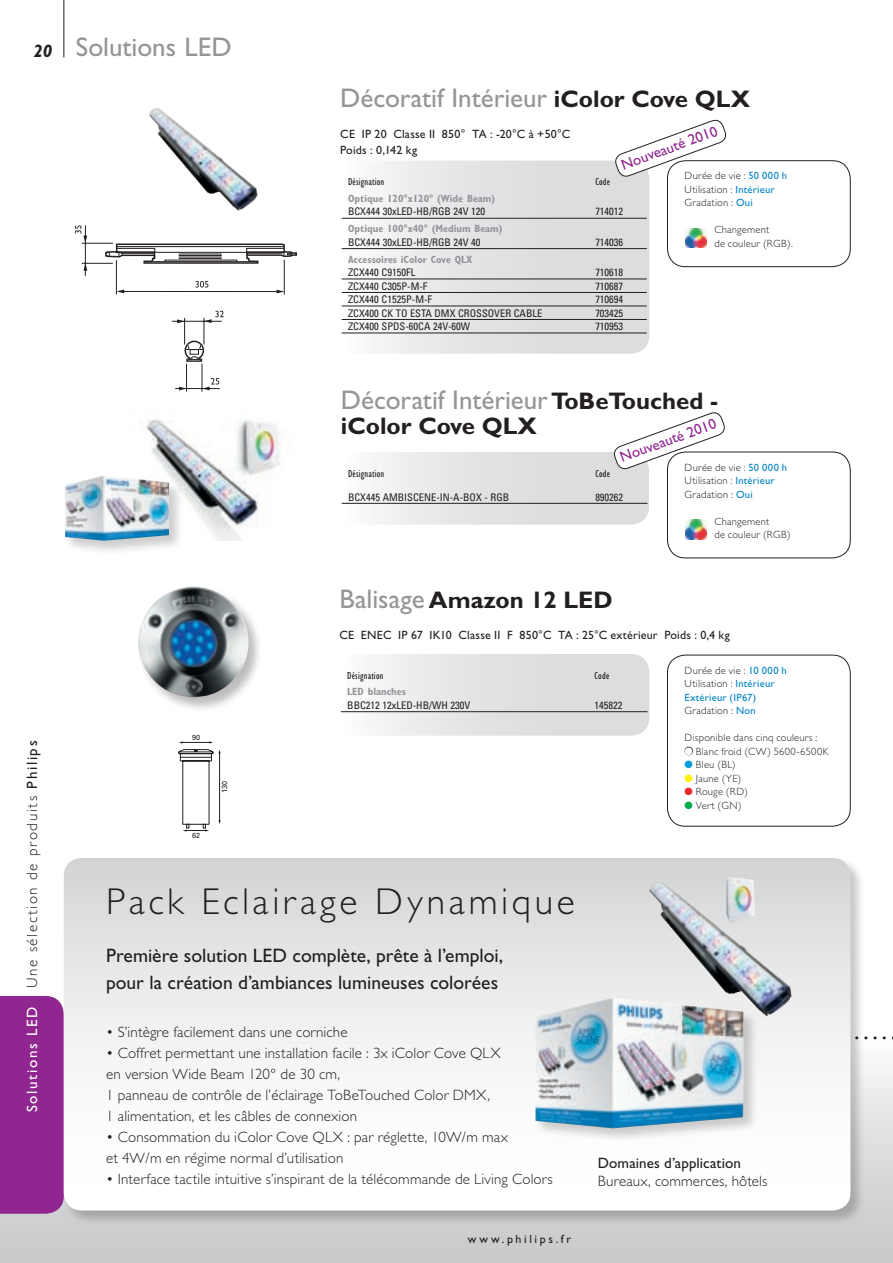
<style>
.page{position:relative;width:893px;height:1263px;background:#fff}
.page>*{position:absolute;margin:0;border:0;box-sizing:border-box;transform-origin:0 0}
.t1{font:300 37.5px "Gill Sans";letter-spacing:.095em;color:#231f20}
.t2{font:27px "Gill Sans";color:#939598}
.t3{font:700 24px "Gill Sans";color:#231f20}
.t4{font:19.5px/27px "Gill Sans";color:#231f20}
.t5{font:italic 700 18px "Gill Sans";color:#231f20}
.t6{font:300 15px/21px "Gill Sans";letter-spacing:.01em;color:#231f20}
.t7{font:300 15px "Gill Sans";letter-spacing:.11em;color:#231f20}
.t8{font:15px "Gill Sans";color:#90268f}
.t9{font:15px "Gill Sans";letter-spacing:.01em;color:#231f20}
.t10{font:12px/16.5px "Gill Sans";letter-spacing:.02em;color:#231f20}
.t11{font:12px "Gill Sans";letter-spacing:.215em;color:#231f20}
.t12{font:300 10.5px/13.5px "Gill Sans";letter-spacing:.025em;color:#231f20}
.t13{font:condensed 10.5px "Univers";color:#231f20}
.t14{font:700 condensed 10.5px "Gill Sans";color:#939598}
.t15{font:condensed 10.5px "Gill Sans";letter-spacing:.02em;color:#231f20}
.t16{font:7.35px "Univers";color:#231f20}
.s1{font-weight:400;color:#fff}
.s2{font-weight:400}
.s3{font-weight:700;font-size:24px;color:#231f20}
.s4{font-weight:400;color:#0082c5}
.s5{font-weight:400;font-size:27px;color:#939598}
.s6{color:#fff}
.s7{color:#009cdc}
.s8{color:#fff101}
.s9{color:#ec2a2d}
.s10{color:#00ac4c}
</style>
<div class="page">
<hr style="left:63px;top:0;width:1px;height:57px;background:#231f20">
<div style="left:0;top:1037px;width:893px;height:226px;background:#cbccce"></div>
<svg style="left:0;top:996px;width:893px;height:218px;background:#a658a6"></svg>
<img style="left:149px;top:108px;width:17px;height:36px">
<svg style="left:341px;top:161px;width:308px;height:193px"></svg>
<hr style="left:342px;top:218px;width:305px;height:1px;background:#231f20">
<hr style="left:342px;top:248px;width:305px;height:1px;background:#231f20">
<hr style="left:342px;top:279px;width:305px;height:1px;background:#231f20">
<hr style="left:342px;top:292px;width:305px;height:1px;background:#231f20">
<hr style="left:342px;top:306px;width:305px;height:1px;background:#231f20">
<hr style="left:342px;top:319px;width:305px;height:1px;background:#231f20">
<hr style="left:342px;top:333px;width:305px;height:1px;background:#231f20">
<div style="left:667px;top:161px;width:183px;height:106px;border:1px solid #231f20;border-radius:18px"></div>
<img style="left:685px;top:228px;width:22px;height:20px">
<img style="left:146px;top:419px;width:134px;height:122px">
<div style="left:136px;top:585px;width:223px;height:134px;background:#231f20;opacity:.3"></div>
<img style="left:138px;top:587px;width:111px;height:110px">
<svg style="left:339px;top:654px;width:310px;height:82px"></svg>
<hr style="left:341px;top:711px;width:306px;height:1px;background:#231f20">
<svg style="left:179px;top:741px;width:34px;height:2px"></svg>
<svg style="left:178px;top:749px;width:43px;height:82px"></svg>
<div style="left:667px;top:452px;width:183px;height:106px;border:1px solid #231f20;border-radius:18px"></div>
<div style="left:667px;top:655px;width:183px;height:171px;border:1px solid #231f20;border-radius:18px"></div>
<div style="left:685px;top:747px;width:8px;height:8px;border:1px solid #231f20;border-radius:50%"></div>
<div style="left:62px;top:856px;width:810px;height:376px;background:#231f20;opacity:.25"></div>
<svg style="left:64px;top:858px;width:786px;height:352px;background:#e9eaeb"></svg>
<div style="left:533px;top:996px;width:335px;height:265px;background:#231f20;opacity:.22"></div>
<img style="left:535px;top:998px;width:77px;height:130px">
<img style="left:649px;top:881px;width:22px;height:47px">
<svg style="left:104px;top:243px;width:194px;height:21px"></svg>
<hr style="left:123px;top:291px;width:156px;height:1px;background:#231f20">
<hr style="left:116px;top:260px;width:1px;height:34px;background:#231f20">
<hr style="left:284px;top:260px;width:1px;height:35px;background:#231f20">
<svg style="left:117px;top:289px;width:7px;height:4px"></svg>
<svg style="left:277px;top:290px;width:7px;height:3px"></svg>
<svg style="left:196px;top:281px;width:12px;height:7px"></svg>
<hr style="left:85px;top:225px;width:1px;height:51px;background:#231f20">
<hr style="left:82px;top:263px;width:31px;height:1px;background:#231f20">
<hr style="left:82px;top:243px;width:31px;height:1px;background:#231f20">
<svg style="left:84px;top:263px;width:3px;height:8px"></svg>
<svg style="left:75px;top:225px;width:12px;height:18px"></svg>
<hr style="left:175px;top:388px;width:45px;height:1px;background:#231f20">
<hr style="left:172px;top:321px;width:50px;height:1px;background:#231f20">
<svg style="left:177px;top:311px;width:47px;height:81px"></svg>
<svg style="left:341px;top:412px;width:386px;height:113px"></svg>
<svg style="left:613px;top:119px;width:115px;height:59px"></svg>
<img style="left:685px;top:519px;width:22px;height:20px">
<div style="left:63px;top:474px;width:145px;height:108px;background:#231f20;opacity:.22"></div>
<img style="left:65px;top:475px;width:39px;height:65px">
<img style="left:727px;top:877px;width:28px;height:45px">
<p class="t5" style="left:34px;top:40px;width:20px">20</p>
<p class="t7" style="left:24px;top:1112px;width:373px;rotate:-90deg"><span class="s1">Solutions LED</span> Une sélection de produits <span class="s2">Philips</span></p>
<h2 class="t2" style="left:76px;top:32px;width:157px">Solutions LED</h2>
<p class="t16" style="left:192px;top:733px;width:10px">90</p>
<p class="t16" style="left:192px;top:831px;width:10px">62</p>
<p class="t16" style="left:220px;top:793px;width:14px;rotate:-90deg">130</p>
<h2 class="t2" style="left:340px;top:82px;width:411px">Décoratif Intérieur <span class="s3">iColor Cove QLX</span></h2>
<p class="t8" style="left:619px;top:157px;width:103px;rotate:-20deg">Nouveauté 2010</p>
<p class="t10" style="left:340px;top:126px;width:232px">CE IP 20 Classe II 850° TA : -20°C à +50°C<br>Poids : 0,142 kg</p>
<p class="t15" style="left:348px;top:176px;width:38px">Désignation</p>
<p class="t15" style="left:595px;top:176px;width:16px">Code</p>
<p class="t14" style="left:348px;top:192px;width:149px">Optique 120°x120° (Wide Beam)</p>
<p class="t13" style="left:348px;top:205px;width:139px">BCX444 30xLED-HB/RGB 24V 120</p>
<p class="t13" style="left:595px;top:205px;width:29px">714012</p>
<p class="t14" style="left:348px;top:222px;width:156px">Optique 100°x40° (Medium Beam)</p>
<p class="t13" style="left:348px;top:235px;width:134px">BCX444 30xLED-HB/RGB 24V 40</p>
<p class="t13" style="left:595px;top:235px;width:29px">714036</p>
<p class="t14" style="left:348px;top:253px;width:126px">Accessoires iColor Cove QLX</p>
<p class="t13" style="left:348px;top:266px;width:69px">ZCX440 C9150FL</p>
<p class="t13" style="left:595px;top:266px;width:29px">710618</p>
<p class="t13" style="left:348px;top:279px;width:81px">ZCX440 C305P-M-F</p>
<p class="t13" style="left:595px;top:279px;width:29px">710687</p>
<p class="t13" style="left:348px;top:293px;width:86px">ZCX440 C1525P-M-F</p>
<p class="t13" style="left:595px;top:293px;width:29px">710694</p>
<p class="t13" style="left:348px;top:306px;width:196px">ZCX400 CK TO ESTA DMX CROSSOVER CABLE</p>
<p class="t13" style="left:595px;top:306px;width:29px">703425</p>
<p class="t13" style="left:348px;top:320px;width:124px">ZCX400 SPDS-60CA 24V-60W</p>
<p class="t13" style="left:595px;top:320px;width:29px">710953</p>
<p class="t12" style="left:685px;top:169px;width:104px">Durée de vie : <span class="s4">50 000 h<br></span>Utilisation : <span class="s4">Intérieur<br></span>Gradation : <span class="s4">Oui</span></p>
<p class="t12" style="left:714px;top:223px;width:80px">Changement<br>de couleur (RGB).</p>
<h2 class="t2" style="left:341px;top:384px;width:379px">Décoratif Intérieur <span class="s3">ToBeTouched -</span></h2>
<h3 class="t3" style="left:341px;top:412px;width:198px">iColor Cove QLX</h3>
<p class="t8" style="left:618px;top:449px;width:103px;rotate:-20deg">Nouveauté 2010</p>
<p class="t12" style="left:685px;top:460px;width:104px">Durée de vie : <span class="s4">50 000 h<br></span>Utilisation : <span class="s4">Intérieur<br></span>Gradation : <span class="s4">Oui</span></p>
<p class="t12" style="left:714px;top:514px;width:78px">Changement<br>de couleur (RGB)</p>
<p class="t15" style="left:348px;top:467px;width:38px">Désignation</p>
<p class="t15" style="left:595px;top:467px;width:16px">Code</p>
<p class="t13" style="left:348px;top:490px;width:163px">BCX445 AMBISCENE-IN-A-BOX - RGB</p>
<p class="t13" style="left:595px;top:490px;width:29px">890262</p>
<h3 class="t3" style="left:339px;top:585px;width:275px"><span class="s5">Balisage</span> Amazon 12 LED</h3>
<p class="t10" style="left:339px;top:626px;width:392px">CE ENEC IP 67 IK10 Classe II F 850°C TA : 25°C extérieur Poids : 0,4 kg</p>
<p class="t15" style="left:347px;top:669px;width:38px">Désignation</p>
<p class="t15" style="left:594px;top:669px;width:16px">Code</p>
<p class="t14" style="left:347px;top:686px;width:60px">LED blanches</p>
<p class="t13" style="left:347px;top:698px;width:124px">BBC212 12xLED-HB/WH 230V</p>
<p class="t13" style="left:594px;top:698px;width:29px">145822</p>
<p class="t12" style="left:685px;top:663px;width:104px">Durée de vie : <span class="s4">10 000 h<br></span>Utilisation : <span class="s4">Intérieur<br>Extérieur (IP67)<br></span>Gradation : <span class="s4">Non</span></p>
<p class="t12" style="left:685px;top:731px;width:134px">Disponible dans cinq couleurs :</p>
<p class="t12" style="left:685px;top:744px;width:145px"><span class="s6">●</span> Blanc froid (CW) 5600-6500K</p>
<p class="t12" style="left:685px;top:758px;width:53px"><span class="s7">●</span> Bleu (BL)</p>
<p class="t12" style="left:685px;top:771px;width:58px"><span class="s8">●</span> Jaune (YE)</p>
<p class="t12" style="left:685px;top:785px;width:65px"><span class="s9">●</span> Rouge (RD)</p>
<p class="t12" style="left:685px;top:798px;width:58px"><span class="s10">●</span> Vert (GN)</p>
<h1 class="t1" style="left:106px;top:880px;width:470px">Pack Eclairage Dynamique</h1>
<h3 class="t4" style="left:106px;top:941px;width:399px">Première solution LED complète, prête à l’emploi, pour la création d’ambiances lumineuses colorées</h3>
<p class="t6" style="left:106px;top:1021px;width:243px">• S’intègre facilement dans une corniche</p>
<p class="t6" style="left:106px;top:1042px;width:396px">• Coffret permettant une installation facile : 3x iColor Cove QLX en version Wide Beam 120° de 30 cm,<br>1 panneau de contrôle de l’éclairage ToBeTouched Color DMX, 1 alimentation, et les câbles de connexion</p>
<p class="t6" style="left:106px;top:1126px;width:403px">• Consommation du iColor Cove QLX : par réglette, 10W/m max et 4W/m en régime normal d’utilisation</p>
<p class="t6" style="left:106px;top:1168px;width:448px">• Interface tactile intuitive s’inspirant de la télécommande de Living Colors</p>
<p class="t11" style="left:468px;top:1232px;width:105px">www.philips.fr</p>
<p class="t9" style="left:598px;top:1154px;width:145px">Domaines d’application</p>
<p class="t6" style="left:598px;top:1171px;width:171px">Bureaux, commerces, hôtels</p>
</div>
